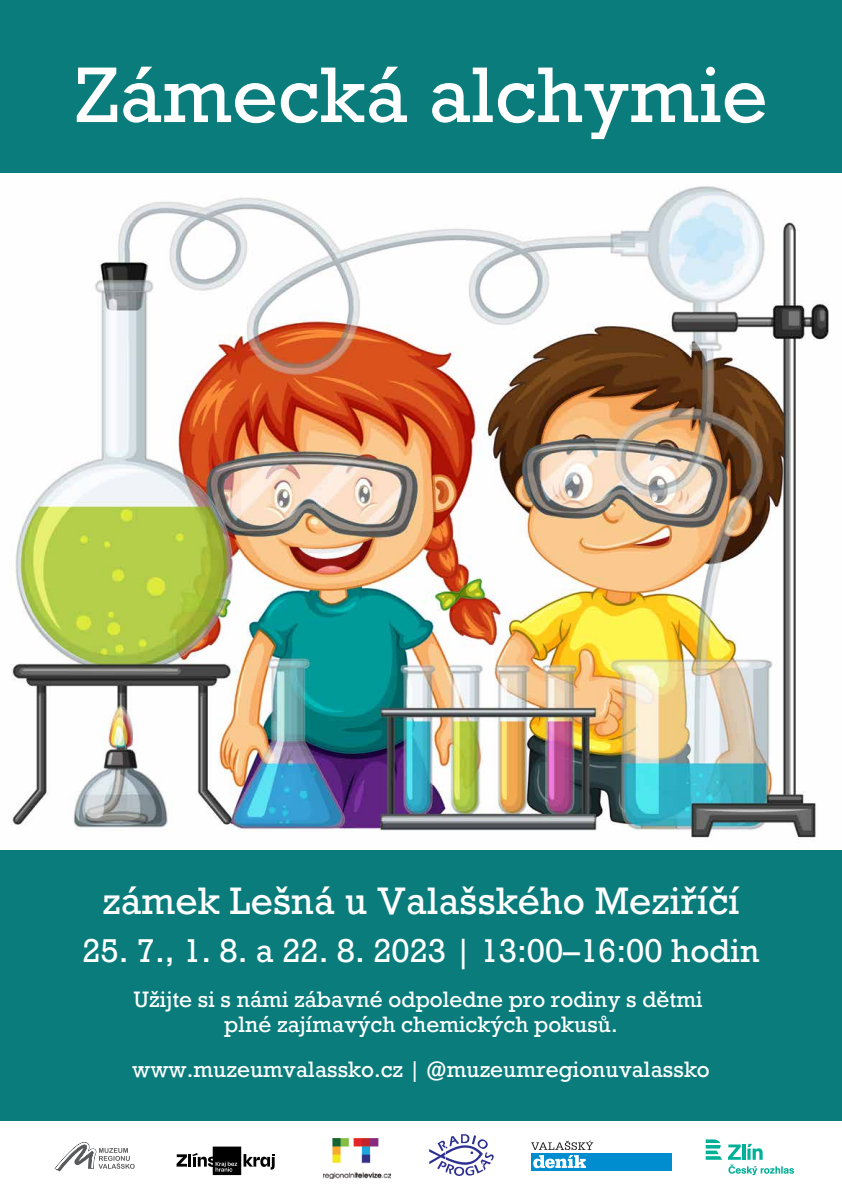
<style>
.page{position:relative;width:842px;height:1191px;background:#fff}
.page>*{position:absolute;margin:0;border:0;box-sizing:border-box;transform-origin:0 0}
.t1{font:74px "Rockwell Nova";color:#fff}
.t2{font:36px "Rockwell Nova";color:#fff}
.t3{font:31px "Rockwell Nova";color:#fff}
.t4{font:21px/25.2px "Rockwell Nova";color:#fff;text-align:center}
</style>
<div class="page">
<div style="left:0;top:0;width:842px;height:1120px;background:#097c7b"></div>
<svg style="left:54px;top:1142px;width:81px;height:29px"></svg>
<svg style="left:706px;top:1139px;width:16px;height:20px"></svg>
<svg style="left:728px;top:1143px;width:66px;height:32px"></svg>
<img style="left:323px;top:1138px;width:67px;height:41px">
<svg style="left:429px;top:1134px;width:65px;height:42px"></svg>
<div style="left:531px;top:1152px;width:140px;height:18px;background:#008dd0"></div>
<svg style="left:531px;top:1140px;width:62px;height:28px"></svg>
<svg style="left:177px;top:1146px;width:98px;height:29px"></svg>
<img style="left:0;top:174px;width:842px;height:675px">
<h1 class="t1" style="left:74px;top:49px;width:695px">Zámecká alchymie</h1>
<h2 class="t2" style="left:103px;top:879px;width:638px">zámek Lešná u Valašského Meziříčí</h2>
<h3 class="t3" style="left:82px;top:931px;width:679px">25. 7., 1. 8. a 22. 8. 2023 | 13:00–16:00 hodin</h3>
<p class="t4" style="left:134px;top:987px;width:571px">Užijte si s námi zábavné odpoledne pro rodiny s dětmi plné zajímavých chemických pokusů.</p>
<p class="t4" style="left:132px;top:1057px;width:579px">www.muzeumvalassko.cz | @muzeumregionuvalassko</p>
</div>
